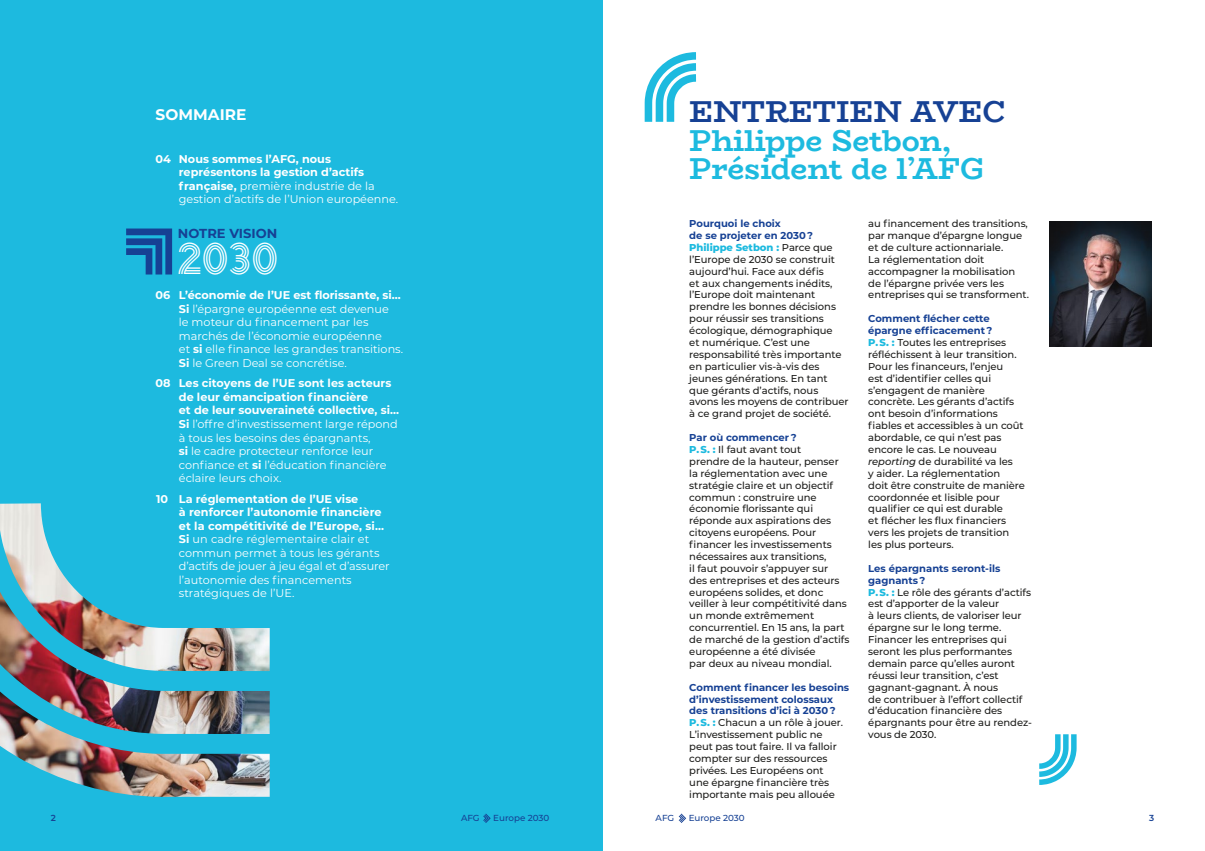
<style>
.page{position:relative;width:1205px;height:851px;background:#fff}
.page>*{position:absolute;margin:0;border:0;box-sizing:border-box;transform-origin:0 0}
.Contents{font:43.75px "Arya Triple";color:#fff}
.EDITO_Titre_Bleu__24_2{font:700 30.25px/28.8px "Bio Rhyme";letter-spacing:-.005em;color:#1dbadf}
.EDITO_Titre_Bleu_foncé_cap__24_2{font:700 30.25px "Bio Rhyme";letter-spacing:-.005em;color:#164194}
.Contents-2{font:700 15.38px "Montserrat";color:#fff}
.Contents-3{font:700 13px "Montserrat";color:#164194}
.Contents-4{font:11.25px/13.5px "Montserrat";color:#fff}
.Contents-5{font:700 11.25px/13.5px "Montserrat";color:#fff}
.EDITO_Réponse__8{font:500 10px/11.9px "Montserrat";letter-spacing:-.005em;color:#1d1d1b}
.EDITO_Question__8{font:700 10px/11.9px "Montserrat";color:#164194}
.t1{font:500 8.75px "Montserrat";color:#164194}
.t2{font:600 8.75px "Montserrat";color:#164194}
.s1{font-weight:400}
.s2{font-weight:700}
.s3{font-weight:800;color:#1dbadf}
.s4{font-style:italic}
</style>
<div class="page">
<div style="left:0;top:0;width:602px;height:850px;background:#1dbadf"></div>
<svg style="left:645px;top:52px;width:51px;height:70px"></svg>
<svg style="left:1039px;top:734px;width:37px;height:50px"></svg>
<svg style="left:126px;top:228px;width:46px;height:46px"></svg>
<img style="left:0;top:503px;width:270px;height:293px">
<img style="left:1049px;top:221px;width:103px;height:125px">
<svg style="left:679px;top:813px;width:7px;height:9px"></svg>
<svg style="left:483px;top:813px;width:8px;height:9px"></svg>
<p class="Contents-2" style="left:156px;top:103px;width:92px">SOMMAIRE</p>
<p class="Contents-5" style="left:156px;top:152px;width:17px">04</p>
<p class="Contents-5" style="left:179px;top:151px;width:221px">Nous sommes l’AFG, nous représentons la gestion d’actifs française, <span class="s1">première industrie de la gestion d’actifs de l’Union européenne.</span></p>
<p class="Contents-5" style="left:156px;top:288px;width:16px">06</p>
<p class="Contents-5" style="left:156px;top:376px;width:17px">08</p>
<p class="Contents-5" style="left:156px;top:491px;width:14px">10</p>
<p class="Contents-3" style="left:178px;top:224px;width:101px">NOTRE VISION</p>
<p class="Contents" style="left:177px;top:231px;width:102px">2030</p>
<p class="Contents-4" style="left:179px;top:288px;width:226px"><span class="s2">L’économie de l’UE est florissante, si… Si</span> l’épargne européenne est devenue<br>le moteur du financement par les marchés de l’économie européenne<br>et <span class="s2">si</span> elle finance les grandes transitions.<br><span class="s2">Si</span> le Green Deal se concrétise.</p>
<p class="Contents-4" style="left:179px;top:376px;width:222px"><span class="s2">Les citoyens de l’UE sont les acteurs de leur émancipation financière<br>et de leur souveraineté collective, si… Si</span> l’offre d’investissement large répond à tous les besoins des épargnants,<br><span class="s2">si</span> le cadre protecteur renforce leur confiance et <span class="s2">si</span> l’éducation financière éclaire leurs choix.</p>
<p class="Contents-4" style="left:179px;top:491px;width:212px"><span class="s2">La réglementation de l’UE vise<br>à renforcer l’autonomie financière et la compétitivité de l’Europe, si…<br>Si</span> un cadre réglementaire clair et commun permet à tous les gérants d’actifs de jouer à jeu égal et d’assurer l’autonomie des financements stratégiques de l’UE.</p>
<p class="EDITO_Titre_Bleu_foncé_cap__24_2" style="left:689px;top:88px;width:317px">ENTRETIEN AVEC</p>
<p class="EDITO_Titre_Bleu__24_2" style="left:689px;top:125px;width:296px">Philippe Setbon,<br>Président de l’AFG</p>
<p class="EDITO_Question__8" style="left:689px;top:217px;width:125px">Pourquoi le choix<br>de se projeter en 2030 ?</p>
<p class="EDITO_Réponse__8" style="left:689px;top:241px;width:161px"><span class="s3">Philippe Setbon :</span> Parce que l’Europe de 2030 se construit aujourd’hui. Face aux défis<br>et aux changements inédits, l’Europe doit maintenant prendre les bonnes décisions pour réussir ses transitions écologique, démographique<br>et numérique. C’est une responsabilité très importante en particulier vis-à-vis des jeunes générations. En tant que gérants d’actifs, nous avons les moyens de contribuer à ce grand projet de société.</p>
<p class="EDITO_Question__8" style="left:689px;top:431px;width:109px">Par où commencer ?</p>
<p class="EDITO_Réponse__8" style="left:689px;top:443px;width:162px"><span class="s3">P. S. :</span> Il faut avant tout<br>prendre de la hauteur, penser la réglementation avec une stratégie claire et un objectif commun : construire une économie florissante qui réponde aux aspirations des citoyens européens. Pour financer les investissements nécessaires aux transitions,<br>il faut pouvoir s’appuyer sur<br>des entreprises et des acteurs européens solides, et donc veiller à leur compétitivité dans un monde extrêmement concurrentiel. En 15 ans, la part de marché de la gestion d’actifs européenne a été divisée<br>par deux au niveau mondial.</p>
<p class="EDITO_Question__8" style="left:689px;top:680px;width:161px">Comment financer les besoins d’investissement colossaux des transitions d’ici à 2030 ?</p>
<p class="EDITO_Réponse__8" style="left:689px;top:716px;width:155px"><span class="s3">P. S. :</span> Chacun a un rôle à jouer.<br>L’investissement public ne peut pas tout faire. Il va falloir compter sur des ressources privées. Les Européens ont une épargne financière très importante mais peu allouée</p>
<p class="EDITO_Réponse__8" style="left:868px;top:217px;width:162px">au financement des transitions, par manque d’épargne longue et de culture actionnariale.<br>La réglementation doit accompagner la mobilisation de l’épargne privée vers les entreprises qui se transforment.</p>
<p class="EDITO_Question__8" style="left:868px;top:312px;width:126px">Comment flécher cette épargne efficacement ?</p>
<p class="EDITO_Réponse__8" style="left:868px;top:336px;width:158px"><span class="s3">P. S. :</span> Toutes les entreprises réfléchissent à leur transition.<br>Pour les financeurs, l’enjeu<br>est d’identifier celles qui s’engagent de manière concrète. Les gérants d’actifs ont besoin d’informations fiables et accessibles à un coût abordable, ce qui n’est pas encore le cas. Le nouveau <span class="s4">reporting</span> de durabilité va les<br>y aider. La réglementation<br>doit être construite de manière coordonnée et lisible pour qualifier ce qui est durable<br>et flécher les flux financiers vers les projets de transition les plus porteurs.</p>
<p class="EDITO_Question__8" style="left:868px;top:561px;width:134px">Les épargnants seront-ils gagnants ?</p>
<p class="EDITO_Réponse__8" style="left:868px;top:585px;width:165px"><span class="s3">P. S. :</span> Le rôle des gérants d’actifs est d’apporter de la valeur<br>à leurs clients, de valoriser leur épargne sur le long terme.<br>Financer les entreprises qui seront les plus performantes demain parce qu’elles auront réussi leur transition, c’est gagnant-gagnant. À nous<br>de contribuer à l’effort collectif d’éducation financière des épargnants pour être au rendez&shy;vous de 2030.</p>
<p class="t2" style="left:51px;top:811px;width:7px">2</p>
<p class="t1" style="left:461px;top:812px;width:20px">AFG</p>
<p class="t1" style="left:493px;top:812px;width:58px">Europe 2030</p>
<p class="t1" style="left:656px;top:812px;width:20px">AFG</p>
<p class="t1" style="left:689px;top:812px;width:58px">Europe 2030</p>
<p class="t2" style="left:1149px;top:811px;width:7px">3</p>
</div>
